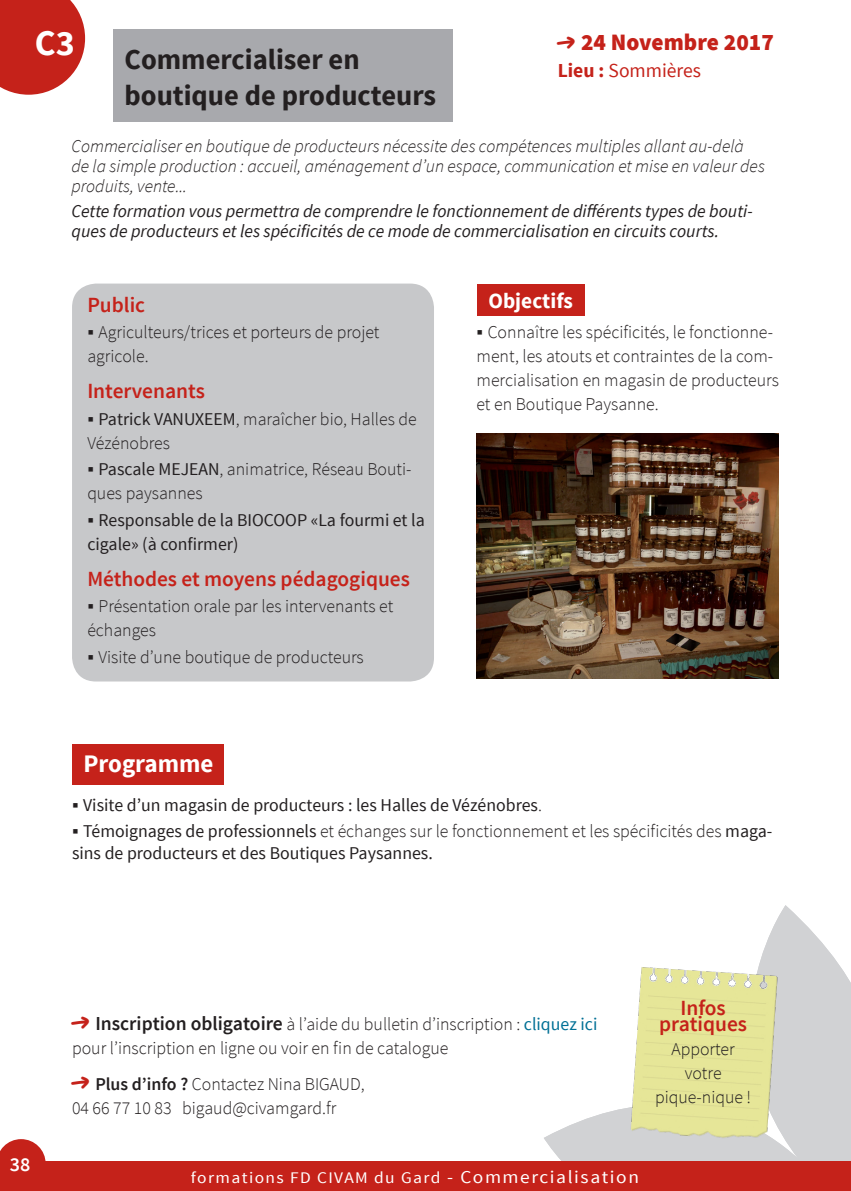
<style>
.page{position:relative;width:851px;height:1191px;background:#fff}
.page>*{position:absolute;margin:0;border:0;box-sizing:border-box;transform-origin:0 0}
.t1{font:700 36px "Source Sans Pro";color:#fff}
.t2{font:700 28.8px/36px "Source Sans Pro";color:#231f20}
.t3{font:700 25.2px "Source Sans Pro";color:#fff}
.t4{font:900 23.4px "Source Sans Pro";color:#c5221a}
.t5{font:600 21.6px/16px "Source Sans Pro";color:#c5221a;text-align:center}
.t6{font:700 21.6px "Source Sans Pro";color:#fff}
.t7{font:600 20px "Source Sans Pro";color:#fff}
.t8{font:19.8px "Source Sans Pro";color:#c5221a}
.t9{font:300 18px/24px "Source Sans Pro";color:#231f20}
.t10{font:18px/24px "Source Sans Pro";color:#231f20}
.t11{font:italic 300 18px/20px "Source Sans Pro";color:#231f20}
.t12{font:italic 18px/20px "Source Sans Pro";color:#231f20}
.t13{font:16.2px "Source Sans Pro";letter-spacing:.08em;color:#fff;scale:1.08 1}
.s1{font-family:"Peax Webdesignarrows";font-weight:400;font-size:21.6px}
.s2{font-weight:700}
.s3{font-weight:400;font-size:22px}
.s4{font-weight:400}
.s5{font-size:22px}
.s6{font-weight:300}
.s7{font-family:"Peax Webdesignarrows";font-weight:400;font-size:21.6px;color:#c5221a}
.s8{font-weight:600;font-size:19.8px}
.s9{font-weight:400;color:#007095}
.s10{font-weight:600}
.s11{font-size:18px}
</style>
<div class="page">
<svg style="left:0;top:0;width:85px;height:95px;background:#cb3c35"></svg>
<svg style="left:544px;top:1108px;width:135px;height:53px;fill:#d1d2d4"></svg>
<svg style="left:679px;top:905px;width:170px;height:256px;fill:#d1d2d4"></svg>
<div style="left:0;top:1161px;width:850px;height:30px;background:#c5221a"></div>
<svg style="left:0;top:1139px;width:46px;height:22px"></svg>
<svg style="left:849px;top:980px;width:2px;height:211px"></svg>
<div style="left:113px;top:29px;width:340px;height:92px;background:#a8a9ad"></div>
<div style="left:72px;top:283px;width:362px;height:398px;background:#c7c8ca;border-radius:24px"></div>
<img style="left:476px;top:434px;width:302px;height:244px">
<div style="left:477px;top:284px;width:107px;height:31px;background:#c5221a"></div>
<div style="left:72px;top:745px;width:151px;height:40px;background:#c5221a"></div>
<img style="left:624px;top:965px;width:156px;height:174px">
<h1 class="t1" style="left:35px;top:20px;width:41px">C3</h1>
<h2 class="t2" style="left:124px;top:43px;width:313px">Commercialiser en boutique de producteurs</h2>
<p class="t4" style="left:557px;top:27px;width:217px"><span class="s1">X</span> 24 Novembre 2017</p>
<p class="t8" style="left:557px;top:58px;width:145px"><span class="s2">Lieu :</span> Sommières</p>
<p class="t11" style="left:71px;top:136px;width:694px">Commercialiser en boutique de producteurs nécessite des compétences multiples allant au-delà de la simple production : accueil, aménagement d’un espace, communication et mise en valeur des produits, vente...</p>
<p class="t12" style="left:71px;top:201px;width:682px">Cette formation vous permettra de comprendre le fonctionnement de différents types de bouti&shy;ques de producteurs et les spécificités de ce mode de commercialisation en circuits courts.</p>
<p class="t5" style="left:87px;top:297px;width:59px">Public</p>
<p class="t9" style="left:87px;top:320px;width:293px"><span class="s3">■</span> Agriculteurs/trices et porteurs de projet agricole.</p>
<p class="t5" style="left:87px;top:384px;width:119px">Intervenants</p>
<p class="t9" style="left:87px;top:407px;width:331px"><span class="s3">■</span> <span class="s4">Patrick VANUXEEM</span>, maraîcher bio, Halles de<br>Vézénobres</p>
<p class="t9" style="left:87px;top:457px;width:325px"><span class="s3">■</span> <span class="s4">Pascale MEJEAN</span>, animatrice, Réseau Bouti&shy;ques paysannes</p>
<p class="t10" style="left:87px;top:508px;width:339px"><span class="s5">■</span> Responsable de la BIOCOOP «La fourmi et la cigale» (à confirmer)</p>
<p class="t5" style="left:87px;top:571px;width:324px">Méthodes et moyens pédagogiques</p>
<p class="t9" style="left:87px;top:594px;width:307px"><span class="s3">■</span> Présentation orale par les intervenants et échanges</p>
<p class="t9" style="left:87px;top:644px;width:278px"><span class="s3">■</span> Visite d’une boutique de producteurs</p>
<p class="t6" style="left:488px;top:286px;width:86px">Objectifs</p>
<p class="t9" style="left:476px;top:320px;width:304px"><span class="s3">■</span> Connaître les spécificités, le fonctionne&shy;ment, les atouts et contraintes de la com&shy;mercialisation en magasin de producteurs et en Boutique Paysanne.</p>
<h3 class="t3" style="left:83px;top:747px;width:132px">Programme</h3>
<p class="t10" style="left:72px;top:793px;width:471px"><span class="s5">■</span> Visite d’un magasin de producteurs : les Halles de Vézénobres<span class="s6">.</span></p>
<p class="t10" style="left:72px;top:820px;width:701px;line-height:22px"><span class="s5">■</span> Témoignages de professionnels <span class="s6">et échanges sur le fonctionnement et les spécificités des</span> maga&shy;sins de producteurs et des Boutiques Paysannes.</p>
<p class="t7" style="left:10px;top:1151px;width:22px">38</p>
<p class="t9" style="left:72px;top:1012px;width:526px"><span class="s7">X</span> <span class="s8">Inscription obligatoire</span> à l’aide du bulletin d’inscription : <span class="s9">cliquez ici </span>pour l’inscription en ligne ou voir en fin de catalogue</p>
<p class="t9" style="left:72px;top:1072px;width:294px"><span class="s7">X</span> <span class="s10">Plus d’info ?</span> Contactez Nina BIGAUD,<br>04 66 77 10 83 bigaud@civamgard.fr</p>
<p class="t5" style="left:659px;top:1000px;width:89px">Infos pratiques</p>
<p class="t9" style="left:655px;top:1037px;width:98px;text-align:center">Apporter votre pique-nique !</p>
<p class="t13" style="left:191px;top:1167px;width:416px">formations FD CIVAM du Gard <span class="s11">- Commercialisation</span></p>
</div>
